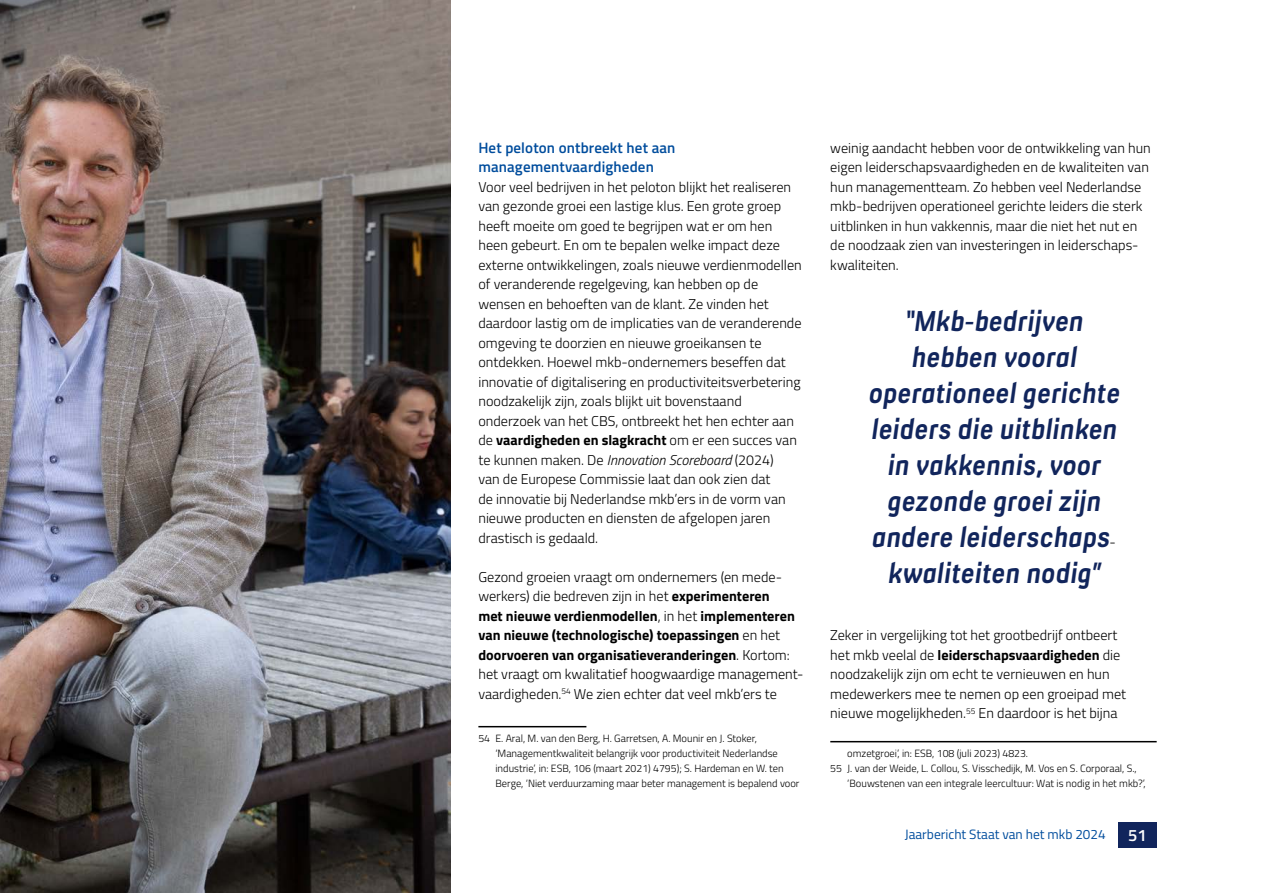
<style>
.page{position:relative;width:1263px;height:893px;background:#fff}
.page>*{position:absolute;margin:0;border:0;box-sizing:border-box;transform-origin:0 0}
.Artikel{font:italic 700 27px/36px "Milibus Rg";color:#11255c;text-align:center}
.t1{font:600 16.5px "Titillium Web";color:#fff}
.H4_Alineakop{font:600 15px/19.5px "Titillium Web";letter-spacing:.01em;color:#004d9d}
.P_Broodtekst{font:300 14.25px/19.5px "Titillium Web";color:#000}
.t2{font:13.5px "Titillium Web";color:#004d9d}
.Voetnoot{font:300 10.5px/15px "Titillium Web";color:#000}
.s1{font-weight:700}
.s2{font-style:italic}
</style>
<div class="page">
<div style="left:1118px;top:822px;width:39px;height:25px;background:#11255c"></div>
<hr style="left:478px;top:726px;width:108px;height:1px;background:#000">
<hr style="left:830px;top:741px;width:327px;height:1px;background:#000">
<img style="left:0;top:0;width:451px;height:893px">
<h4 class="H4_Alineakop" style="left:478px;top:137px;width:198px">Het peloton ontbreekt het aan managementvaardigheden</h4>
<p class="P_Broodtekst" style="left:478px;top:176px;width:325px">Voor veel bedrijven in het peloton blijkt het realiseren van gezonde groei een lastige klus. Een grote groep heeft moeite om goed te begrijpen wat er om hen heen gebeurt. En om te bepalen welke impact deze externe ontwikkelingen, zoals nieuwe verdienmodellen of veranderende regelgeving, kan hebben op de wensen en behoeften van de klant. Ze vinden het daardoor lastig om de implicaties van de veranderende omgeving te doorzien en nieuwe groeikansen te ontdekken. Hoewel mkb-ondernemers beseffen dat innovatie of digitalisering en productiviteitsverbetering noodzakelijk zijn, zoals blijkt uit bovenstaand onderzoek van het CBS, ontbreekt het hen echter aan de <span class="s1">vaardigheden en slagkracht</span> om er een succes van te kunnen maken. De <span class="s2">Innovation Scoreboard</span> (2024)<br>van de Europese Commissie laat dan ook zien dat<br>de innovatie bij Nederlandse mkb’ers in de vorm van nieuwe producten en diensten de afgelopen jaren drastisch is gedaald.</p>
<p class="P_Broodtekst" style="left:478px;top:566px;width:325px">Gezond groeien vraagt om ondernemers (en mede&shy;werkers) die bedreven zijn in het <span class="s1">experimenteren<br>met nieuwe verdienmodellen</span>, in het <span class="s1">implementeren van nieuwe (technologische) toepassingen</span> en het <span class="s1">doorvoeren van organisatieveranderingen</span>. Kortom: het vraagt om kwalitatief hoogwaardige management&shy;vaardigheden.<sup>54</sup> We zien echter dat veel mkb’ers te</p>
<p class="Voetnoot" style="left:495px;top:730px;width:306px;text-indent:-17px">54 E. Aral, M. van den Berg, H. Garretsen, A. Mounir en J. Stoker, ‘Managementkwaliteit belangrijk voor productiviteit Nederlandse industrie’, in: ESB, 106 (maart 2021) 4795); S. Hardeman en W. ten Berge, ‘Niet verduurzaming maar beter management is bepalend voor</p>
<p class="P_Broodtekst" style="left:830px;top:137px;width:322px">weinig aandacht hebben voor de ontwikkeling van hun eigen leiderschapsvaardigheden en de kwaliteiten van hun managementteam. Zo hebben veel Nederlandse mkb-bedrijven operationeel gerichte leiders die sterk uitblinken in hun vakkennis, maar die niet het nut en de noodzaak zien van investeringen in leiderschaps&shy;kwaliteiten.</p>
<p class="Artikel" style="left:868px;top:303px;width:253px">“Mkb-bedrijven hebben vooral operationeel gerichte leiders die uitblinken in vakkennis, voor gezonde groei zijn andere leiderschaps&shy;kwaliteiten nodig”</p>
<p class="P_Broodtekst" style="left:830px;top:625px;width:297px">Zeker in vergelijking tot het grootbedrijf ontbeert het mkb veelal de <span class="s1">leiderschapsvaardigheden</span> die noodzakelijk zijn om echt te vernieuwen en hun medewerkers mee te nemen op een groeipad met nieuwe mogelijkheden.<sup>55</sup> En daardoor is het bijna</p>
<p class="Voetnoot" style="left:847px;top:745px;width:182px">omzetgroei’, in: ESB, 108 (juli 2023) 4823.</p>
<p class="Voetnoot" style="left:847px;top:760px;width:300px;text-indent:-17px">55 J. van der Weide, L. Collou, S. Visschedijk, M. Vos en S. Corporaal, S., ‘Bouwstenen van een integrale leercultuur: Wat is nodig in het mkb?’,</p>
<p class="t2" style="left:905px;top:825px;width:202px">Jaarbericht Staat van het mkb 2024</p>
<p class="t1" style="left:1128px;top:822px;width:20px">51</p>
</div>
